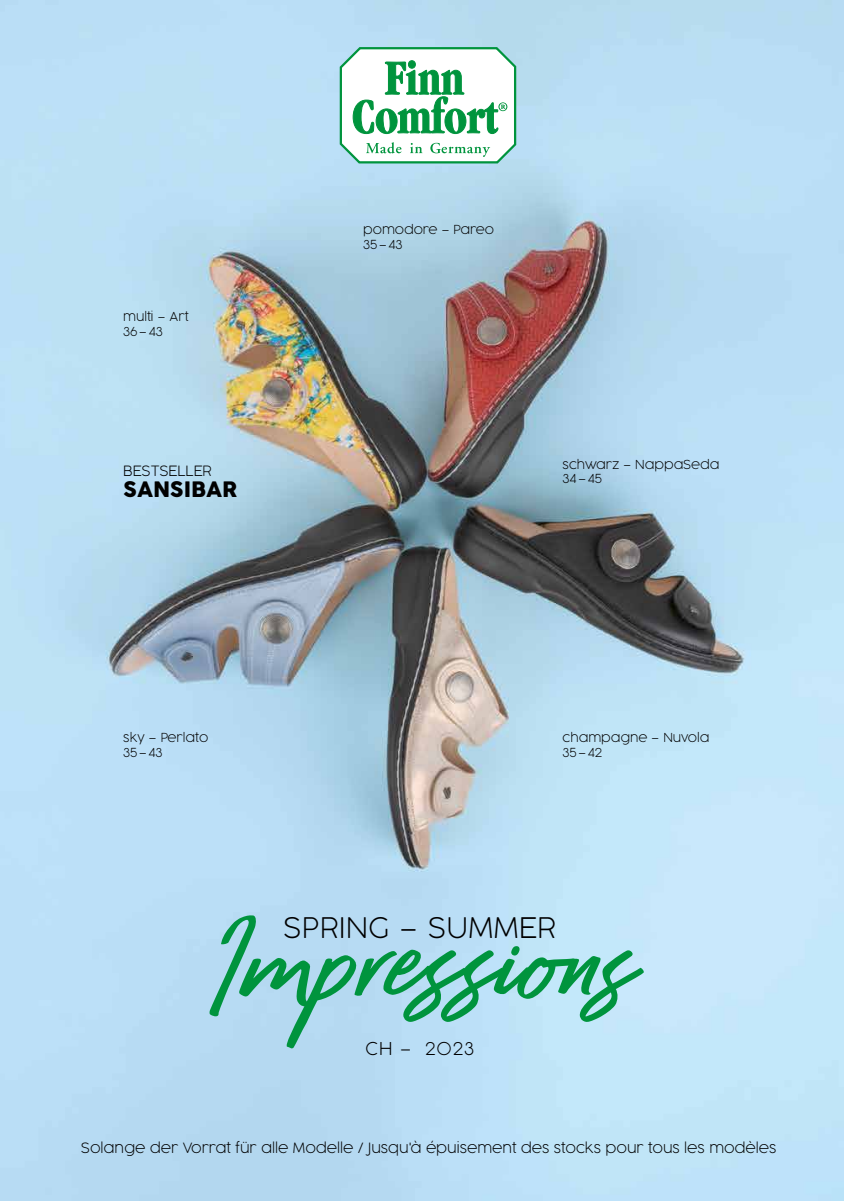
<style>
.page{position:relative;width:844px;height:1201px;background:#fff}
.page>*{position:absolute;margin:0;border:0;box-sizing:border-box;transform-origin:0 0}
.t1{font:italic 155.92px "Radiant Beauty";letter-spacing:.02em;color:#00943d}
.t2{font:200 28px "Cocogoose Pro";letter-spacing:.02em;color:#000}
.t3{font:21px "Cocogoose Pro";color:#000}
.t4{font:200 17.5px "Cocogoose Pro";letter-spacing:.05em;color:#000}
.t5{font:200 14px "Cocogoose Pro";color:#000}
.t6{font:200 12.25px/14.9px "Cocogoose Pro";color:#000}
</style>
<div class="page">
<img style="left:0;top:0;width:843px;height:1200px">
<svg style="left:337px;top:47px;width:180px;height:118px"></svg>
<p class="t6" style="left:123px;top:309px;width:67px">multi – Art<br>36–43</p>
<p class="t5" style="left:123px;top:461px;width:90px">BESTSELLER</p>
<h3 class="t3" style="left:123px;top:475px;width:115px">SANSIBAR</h3>
<p class="t6" style="left:123px;top:729px;width:86px">sky – Perlato<br>35–43</p>
<p class="t6" style="left:363px;top:222px;width:132px">pomodore – Pareo<br>35–43</p>
<p class="t6" style="left:562px;top:456px;width:158px">schwarz – NappaSeda<br>34–45</p>
<p class="t6" style="left:562px;top:729px;width:148px">champagne – Nuvola<br>35–42</p>
<h1 class="t1" style="left:211px;top:851px;width:418px">Impressions</h1>
<h2 class="t2" style="left:283px;top:909px;width:274px">SPRING – SUMMER</h2>
<h3 class="t4" style="left:365px;top:1037px;width:110px">CH – 2023</h3>
<p class="t5" style="left:81px;top:1138px;width:697px">Solange der Vorrat für alle Modelle / Jusqu'à épuisement des stocks pour tous les modèles</p>
</div>
